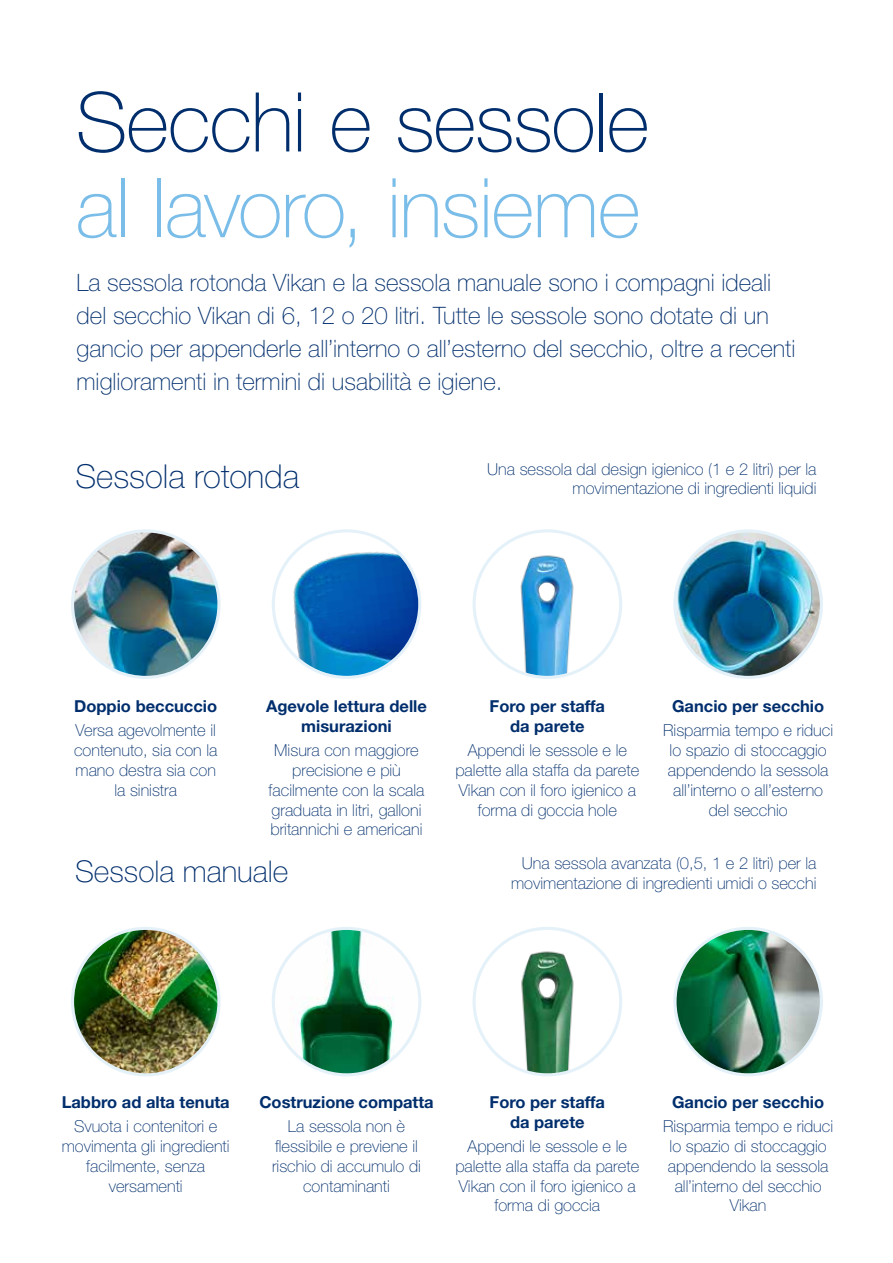
<style>
.page{position:relative;width:893px;height:1263px;background:#fff}
.page>*{position:absolute;margin:0;border:0;box-sizing:border-box;transform-origin:0 0}
.t1{font:100 82.5px "Helvetica Neue LT Std";letter-spacing:-.02em;color:#79bde8}
.t2{font:100 82.5px "Helvetica Neue LT Std";letter-spacing:-.015em;color:#002e6d}
.t3{font:100 33px "Helvetica Neue LT Std";color:#002e6d}
.t4{font:100 30px "Helvetica Neue LT Std";color:#002e6d}
.t5{font:100 24px/33px "Helvetica Neue LT Std";color:#002e6d}
.t6{font:100 16.5px/19.8px "Helvetica Neue LT Std";color:#002e6d;text-align:center}
.t7{font:700 16.5px/19.8px "Helvetica Neue LT Std";color:#002e6d;text-align:center}
</style>
<div class="page">
<img style="left:74px;top:532px;width:143px;height:144px;border-radius:72px">
<div style="left:71px;top:529px;width:150px;height:150px;border:3px solid #98caea;border-radius:50%"></div>
<img style="left:275px;top:542px;width:143px;height:133px">
<div style="left:272px;top:529px;width:149px;height:150px;border:3px solid #98caea;border-radius:50%"></div>
<img style="left:74px;top:930px;width:143px;height:143px;border-radius:72px">
<div style="left:71px;top:927px;width:150px;height:149px;border:3px solid #98caea;border-radius:50%"></div>
<img style="left:476px;top:546px;width:143px;height:129px">
<div style="left:473px;top:529px;width:149px;height:150px;border:3px solid #98caea;border-radius:50%"></div>
<img style="left:676px;top:532px;width:144px;height:144px;border-radius:72px">
<div style="left:673px;top:529px;width:150px;height:150px;border:3px solid #98caea;border-radius:50%"></div>
<img style="left:676px;top:930px;width:144px;height:143px;border-radius:72px">
<div style="left:673px;top:927px;width:150px;height:149px;border:3px solid #98caea;border-radius:50%"></div>
<img style="left:275px;top:930px;width:143px;height:143px;border-radius:72px">
<div style="left:272px;top:927px;width:149px;height:149px;border:3px solid #98caea;border-radius:50%"></div>
<img style="left:476px;top:944px;width:143px;height:129px">
<div style="left:473px;top:927px;width:149px;height:149px;border:3px solid #98caea;border-radius:50%"></div>
<h1 class="t2" style="left:76px;top:75px;width:575px">Secchi e sessole</h1>
<h1 class="t1" style="left:76px;top:161px;width:566px">al lavoro, insieme</h1>
<p class="t5" style="left:77px;top:265px;width:720px">La sessola rotonda Vikan e la sessola manuale sono i compagni ideali del secchio Vikan di 6, 12 o 20 litri. Tutte le sessole sono dotate di un gancio per appenderle all’interno o all’esterno del secchio, oltre a recenti miglioramenti in termini di usabilità e igiene.</p>
<h2 class="t3" style="left:76px;top:458px;width:225px">Sessola rotonda</h2>
<p class="t6" style="left:487px;top:459px;width:331px;text-align:right">Una sessola dal design igienico (1 e 2 litri) per la movimentazione di ingredienti liquidi</p>
<p class="t7" style="left:74px;top:696px;width:144px">Doppio beccuccio</p>
<p class="t6" style="left:74px;top:721px;width:145px">Versa agevolmente il contenuto, sia con la mano destra sia con la sinistra</p>
<p class="t7" style="left:266px;top:696px;width:162px">Agevole lettura delle misurazioni</p>
<p class="t6" style="left:269px;top:740px;width:157px">Misura con maggiore precisione e più facilmente con la scala graduata in litri, galloni britannichi e americani</p>
<h3 class="t4" style="left:75px;top:854px;width:215px">Sessola manuale</h3>
<p class="t7" style="left:490px;top:696px;width:117px">Foro per staffa da parete</p>
<p class="t6" style="left:455px;top:740px;width:185px">Appendi le sessole e le palette alla staffa da parete<br>Vikan con il foro igienico a forma di goccia hole</p>
<p class="t7" style="left:672px;top:696px;width:154px">Gancio per secchio</p>
<p class="t6" style="left:663px;top:721px;width:172px">Risparmia tempo e riduci lo spazio di stoccaggio appendendo la sessola all’interno o all’esterno del secchio</p>
<p class="t6" style="left:511px;top:853px;width:307px;text-align:right">Una sessola avanzata (0,5, 1 e 2 litri) per la movimentazione di ingredienti umidi o secchi</p>
<p class="t7" style="left:62px;top:1092px;width:170px">Labbro ad alta tenuta</p>
<p class="t6" style="left:62px;top:1116px;width:169px">Svuota i contenitori e movimenta gli ingredienti facilmente, senza versamenti</p>
<p class="t7" style="left:259px;top:1092px;width:176px">Costruzione compatta</p>
<p class="t6" style="left:272px;top:1116px;width:150px">La sessola non è flessibile e previene il rischio di accumulo di contaminanti</p>
<p class="t7" style="left:490px;top:1092px;width:117px">Foro per staffa da parete</p>
<p class="t6" style="left:455px;top:1136px;width:185px">Appendi le sessole e le palette alla staffa da parete<br>Vikan con il foro igienico a forma di goccia</p>
<p class="t7" style="left:672px;top:1092px;width:154px">Gancio per secchio</p>
<p class="t6" style="left:663px;top:1116px;width:172px">Risparmia tempo e riduci lo spazio di stoccaggio appendendo la sessola all’interno del secchio<br>Vikan</p>
</div>
